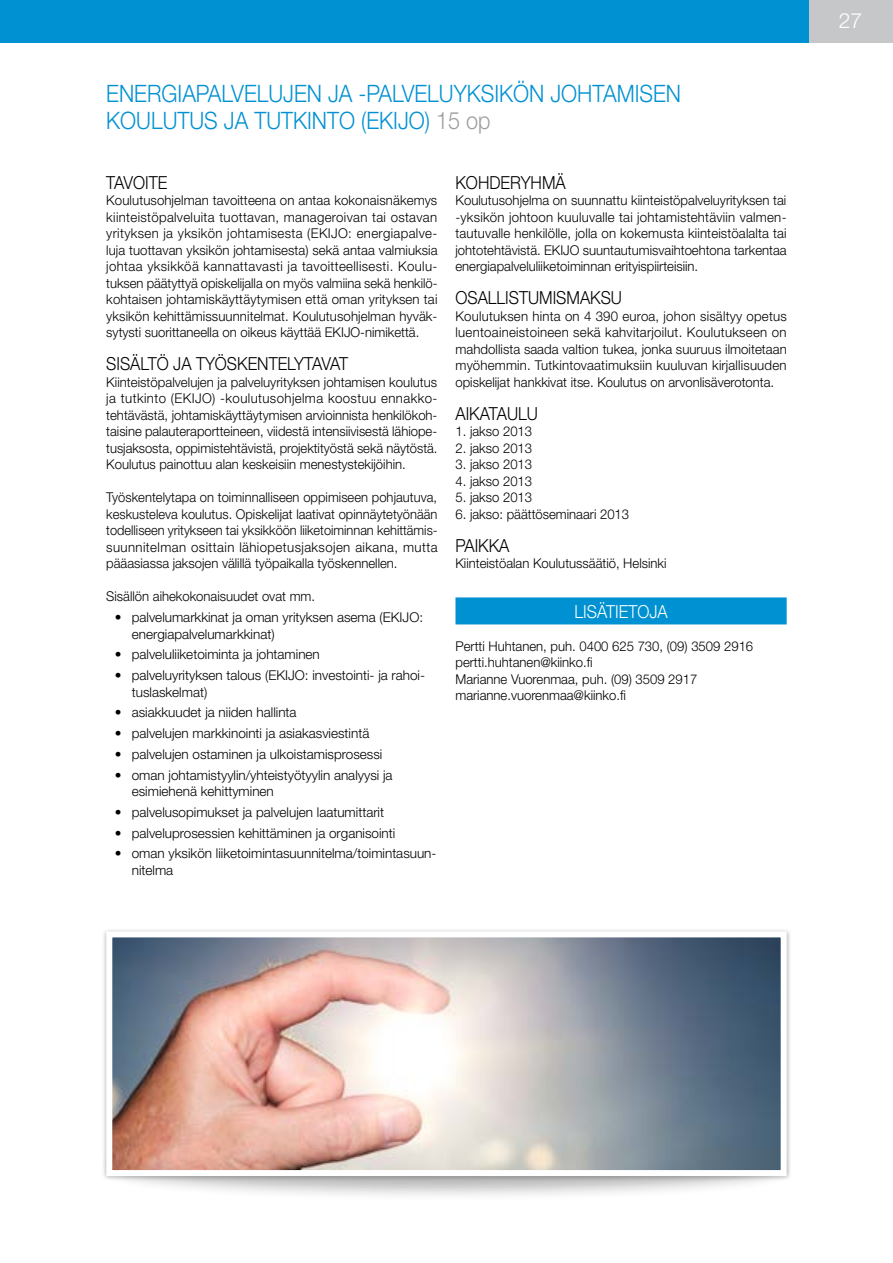
<style>
.page{position:relative;width:893px;height:1263px;background:#fff}
.page>*{position:absolute;margin:0;border:0;box-sizing:border-box;transform-origin:0 0}
.t1{font:300 24px "Helvetica Neue LT Std";color:#0091d2;scale:.9 1}
.t2{font:300 21px "Helvetica Neue LT Std";color:#fff}
.t3{font:300 18px "Helvetica Neue LT Std";color:#000;scale:.9 1}
.t4{font:300 18px "Helvetica Neue LT Std";color:#fff;scale:.9 1}
.t5{font:300 13.5px/16.5px "Helvetica Neue LT Std";color:#000}
.t6{font:300 13.5px/16.5px "Helvetica Neue LT Std";color:#000;text-align:justify;scale:.96 1}
.s1{color:#9c9e9f}
</style>
<div class="page">
<div style="left:0;top:0;width:810px;height:43px;background:#0091d2"></div>
<div style="left:810px;top:0;width:83px;height:43px;background:#c6c7c8"></div>
<div style="left:100px;top:1131px;width:693px;height:71px;background:#000;opacity:.3"></div>
<svg style="left:113px;top:1145px;width:667px;height:43px;fill:#cacaca"></svg>
<div style="left:455px;top:597px;width:332px;height:27px;background:#0091d2"></div>
<div style="left:102px;top:927px;width:689px;height:253px;background:#000;opacity:.3"></div>
<img style="left:113px;top:938px;width:667px;height:231px">
<div style="left:106px;top:931px;width:681px;height:245px;border:6px solid #fff"></div>
<h1 class="t1" style="left:106px;top:79px;width:30px">Energiapalvelujen</h1>
<h1 class="t1" style="left:328px;top:79px;width:58px">ja -palveluyksikön</h1>
<h1 class="t1" style="left:550px;top:79px;width:16px">johtamisen</h1>
<h1 class="t1" style="left:106px;top:106px;width:17px">koulutus</h1>
<h1 class="t1" style="left:224px;top:106px;width:49px">ja tutkinto</h1>
<h1 class="t1" style="left:361px;top:106px;width:145px">(EKIJO) <span class="s1">15 op</span></h1>
<h3 class="t3" style="left:106px;top:171px;width:69px">TAVOITE</h3>
<p class="t5" style="left:106px;top:192px;width:333px;text-align:justify">Koulutusohjelman tavoitteena on antaa kokonaisnäkemys kiinteistöpalveluita tuottavan, manageroivan tai ostavan yrityksen ja yksikön johtamisesta (EKIJO: energiapalve&shy;luja tuottavan yksikön johtamisesta) sekä antaa valmiuksia johtaa yksikköä kannattavasti ja tavoitteellisesti. Koulu&shy;tuksen päätyttyä opiskelijalla on myös valmiina sekä henkilö&shy;kohtaisen johtamiskäyttäytymisen että oman yrityksen tai yksikön kehittämissuunnitelmat. Koulutusohjelman hyväk&shy;sytysti suorittaneella on oikeus käyttää EKIJO-nimikettä.</p>
<h3 class="t3" style="left:106px;top:353px;width:270px">SISÄLTÖ JA TYÖSKENTELYTAVAT</h3>
<p class="t5" style="left:106px;top:373px;width:333px;text-align:justify">Kiinteistöpalvelujen ja palveluyrityksen johtamisen koulutus ja tutkinto (EKIJO) -koulutusohjelma koostuu ennakko&shy;tehtävästä, johtamiskäyttäytymisen arvioinnista henkilökoh&shy;taisine palauteraportteineen, viidestä intensiivisestä lähiope&shy;tusjaksosta, oppimistehtävistä, projektityöstä sekä näytöstä.<br>Koulutus painottuu alan keskeisiin menestystekijöihin.</p>
<p class="t6" style="left:106px;top:489px;width:347px">Työskentelytapa on toiminnalliseen oppimiseen pohjautuva, keskusteleva koulutus. Opiskelijat laativat opinnäytetyönään todelliseen yritykseen tai yksikköön liiketoiminnan kehittämis&shy;suunnitelman osittain lähiopetusjaksojen aikana, mutta pääasiassa jaksojen välillä työpaikalla työskennellen.</p>
<p class="t5" style="left:106px;top:588px;width:210px">Sisällön aihekokonaisuudet ovat mm.</p>
<p class="t5" style="left:132px;top:609px;width:293px;text-indent:-17px">• palvelumarkkinat ja oman yrityksen asema (EKIJO: energiapalvelumarkkinat)</p>
<p class="t5" style="left:115px;top:646px;width:207px">• palveluliiketoiminta ja johtaminen</p>
<p class="t5" style="left:132px;top:667px;width:295px;text-indent:-17px">• palveluyrityksen talous (EKIJO: investointi- ja rahoi&shy;tuslaskelmat)</p>
<p class="t5" style="left:115px;top:704px;width:183px">• asiakkuudet ja niiden hallinta</p>
<p class="t5" style="left:115px;top:725px;width:256px">• palvelujen markkinointi ja asiakasviestintä</p>
<p class="t5" style="left:115px;top:745px;width:269px">• palvelujen ostaminen ja ulkoistamisprosessi</p>
<p class="t5" style="left:132px;top:766px;width:262px;text-indent:-17px">• oman johtamistyylin/yhteistyötyylin analyysi ja esimiehenä kehittyminen</p>
<p class="t5" style="left:115px;top:803px;width:271px">• palvelusopimukset ja palvelujen laatumittarit</p>
<p class="t5" style="left:115px;top:824px;width:282px">• palveluprosessien kehittäminen ja organisointi</p>
<p class="t5" style="left:132px;top:845px;width:306px;text-indent:-17px">• oman yksikön liiketoimintasuunnitelma/toimintasuun&shy;nitelma</p>
<h3 class="t3" style="left:455px;top:171px;width:124px">KOHDERYHMÄ</h3>
<p class="t5" style="left:455px;top:192px;width:333px;text-align:justify">Koulutusohjelma on suunnattu kiinteistöpalveluyrityksen tai -yksikön johtoon kuuluvalle tai johtamistehtäviin valmen&shy;tautuvalle henkilölle, jolla on kokemusta kiinteistöalalta tai johtotehtävistä. EKIJO suuntautumisvaihtoehtona tarkentaa energiapalveluliiketoiminnan erityispiirteisiin.</p>
<h3 class="t3" style="left:455px;top:287px;width:187px">OSALLISTUMISMAKSU</h3>
<p class="t5" style="left:455px;top:307px;width:333px;text-align:justify">Koulutuksen hinta on 4 390 euroa, johon sisältyy opetus luentoaineistoineen sekä kahvitarjoilut. Koulutukseen on mahdollista saada valtion tukea, jonka suuruus ilmoitetaan myöhemmin. Tutkintovaatimuksiin kuuluvan kirjallisuuden opiskelijat hankkivat itse. Koulutus on arvonlisäverotonta.</p>
<h3 class="t3" style="left:455px;top:402px;width:93px">AIKATAULU</h3>
<p class="t5" style="left:455px;top:423px;width:78px">1. jakso 2013</p>
<p class="t5" style="left:455px;top:439px;width:78px">2. jakso 2013</p>
<p class="t5" style="left:455px;top:456px;width:78px">3. jakso 2013</p>
<p class="t5" style="left:455px;top:472px;width:78px">4. jakso 2013</p>
<p class="t5" style="left:455px;top:489px;width:78px">5. jakso 2013</p>
<p class="t5" style="left:455px;top:505px;width:175px">6. jakso: päättöseminaari 2013</p>
<h3 class="t3" style="left:455px;top:534px;width:62px">PAIKKA</h3>
<p class="t5" style="left:455px;top:555px;width:212px">Kiinteistöalan Koulutussäätiö, Helsinki</p>
<h3 class="t4" style="left:574px;top:600px;width:105px">LISÄTIETOJA</h3>
<p class="t5" style="left:455px;top:637px;width:299px">Pertti Huhtanen, puh. 0400 625 730, (09) 3509 2916 pertti.huhtanen@kiinko.fi<br>Marianne Vuorenmaa, puh. (09) 3509 2917 marianne.vuorenmaa@kiinko.fi</p>
<h2 class="t2" style="left:839px;top:7px;width:25px">27</h2>
</div>
